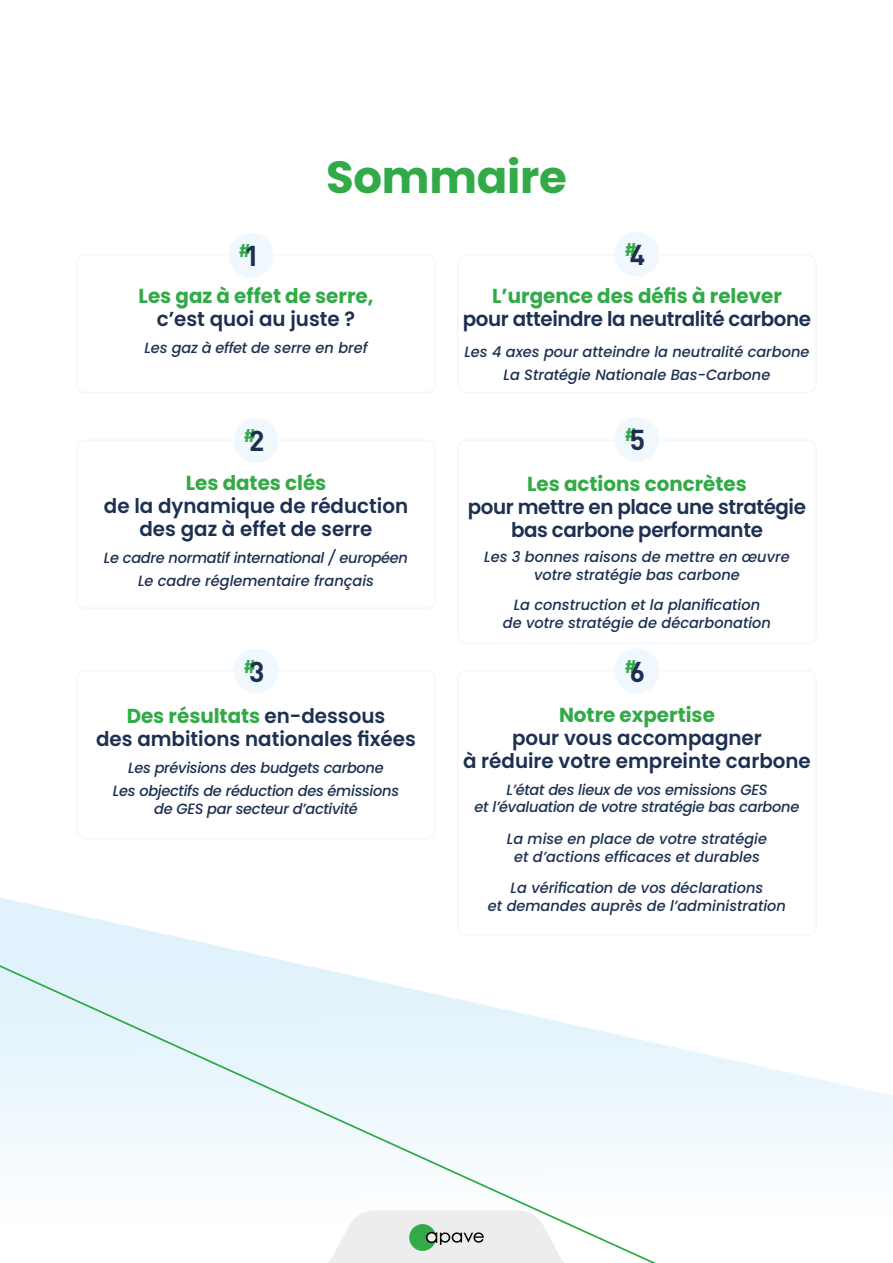
<style>
.page{position:relative;width:893px;height:1263px;background:#fff}
.page>*{position:absolute;margin:0;border:0;box-sizing:border-box;transform-origin:0 0}
.t1{font:700 45px "Poppins";letter-spacing:-.005em;color:#31aa47}
.t2{font:600 20.25px/23px "Poppins";color:#1d3051;text-align:center}
.t3{font:700 20.25px "Poppins";color:#31aa47}
.t4{font:600 20.25px/23px "Poppins";letter-spacing:-.02em;color:#1d3051;text-align:center}
.t5{font:700 18px "DIN Pro";color:#31aa47}
.t6{font:italic 500 14.85px/18px "Poppins";color:#1d3051;text-align:center}
.t7{font:italic 500 14.85px/22.8px "Poppins";letter-spacing:-.02em;color:#1d3051;text-align:center}
.s1{font-size:28.35px;color:#1d3051}
.s2{font-weight:700;color:#31aa47}
</style>
<div class="page">
<svg style="left:0;top:835px;width:893px;height:428px"></svg>
<div style="left:457px;top:439px;width:360px;height:205px;border:2px solid #f0f8fd;border-radius:9px"></div>
<div style="left:457px;top:254px;width:360px;height:139px;border:2px solid #f0f8fd;border-radius:9px"></div>
<div style="left:457px;top:670px;width:360px;height:266px;border:2px solid #f0f8fd;border-radius:9px"></div>
<div style="left:76px;top:439px;width:360px;height:170px;border:2px solid #f0f8fd;border-radius:9px"></div>
<div style="left:76px;top:254px;width:360px;height:139px;border:2px solid #f0f8fd;border-radius:9px"></div>
<div style="left:76px;top:670px;width:360px;height:170px;border:2px solid #f0f8fd;border-radius:9px"></div>
<div style="left:229px;top:233px;width:44px;height:45px;background:#f0f8fd;border-radius:50%"></div>
<div style="left:234px;top:418px;width:44px;height:45px;background:#f0f8fd;border-radius:50%"></div>
<div style="left:234px;top:648px;width:44px;height:45px;background:#f0f8fd;border-radius:50%"></div>
<div style="left:614px;top:232px;width:45px;height:45px;background:#f0f8fd;border-radius:50%"></div>
<div style="left:614px;top:417px;width:45px;height:45px;background:#f0f8fd;border-radius:50%"></div>
<div style="left:614px;top:648px;width:45px;height:45px;background:#f0f8fd;border-radius:50%"></div>
<svg style="left:309px;top:1210px;width:275px;height:53px"></svg>
<p class="t5" style="left:239px;top:238px;width:22px">#<span class="s1">1</span></p>
<h1 class="t1" style="left:326px;top:151px;width:242px">Sommaire</h1>
<p class="t5" style="left:624px;top:237px;width:22px">#<span class="s1">4</span></p>
<h2 class="t3" style="left:139px;top:284px;width:236px">Les gaz à effet de serre,</h2>
<h2 class="t2" style="left:157px;top:307px;width:200px">c’est quoi au juste ?</h2>
<p class="t6" style="left:144px;top:339px;width:225px">Les gaz à effet de serre en bref</p>
<p class="t5" style="left:244px;top:423px;width:22px">#<span class="s1">2</span></p>
<h2 class="t3" style="left:186px;top:471px;width:142px">Les dates clés</h2>
<h2 class="t2" style="left:104px;top:494px;width:306px">de la dynamique de réduction des gaz à effet de serre</h2>
<p class="t7" style="left:104px;top:546px;width:306px">Le cadre normatif international / européen<br>Le cadre réglementaire français</p>
<p class="t5" style="left:244px;top:654px;width:22px">#<span class="s1">3</span></p>
<h2 class="t2" style="left:96px;top:705px;width:321px"><span class="s2">Des résultats</span> en-dessous<br>des ambitions nationales fixées</h2>
<p class="t7" style="left:113px;top:757px;width:288px">Les prévisions des budgets carbone<br>Les objectifs de réduction des émissions</p>
<p class="t7" style="left:154px;top:797px;width:205px">de GES par secteur d’activité</p>
<h2 class="t3" style="left:492px;top:284px;width:291px">L’urgence des défis à relever</h2>
<h2 class="t4" style="left:463px;top:307px;width:350px">pour atteindre la neutralité carbone</h2>
<p class="t6" style="left:464px;top:341px;width:346px;line-height:22.8px">Les 4 axes pour atteindre la neutralité carbone<br>La Stratégie Nationale Bas-Carbone</p>
<p class="t5" style="left:624px;top:422px;width:22px">#<span class="s1">5</span></p>
<h2 class="t3" style="left:527px;top:472px;width:221px">Les actions concrètes</h2>
<h2 class="t4" style="left:468px;top:495px;width:340px">pour mettre en place une stratégie bas carbone performante</h2>
<p class="t6" style="left:484px;top:548px;width:307px">Les 3 bonnes raisons de mettre en œuvre votre stratégie bas carbone</p>
<p class="t6" style="left:503px;top:596px;width:270px">La construction et la planification de votre stratégie de décarbonation</p>
<p class="t5" style="left:624px;top:654px;width:22px">#<span class="s1">6</span></p>
<h2 class="t3" style="left:559px;top:703px;width:157px">Notre expertise</h2>
<h2 class="t2" style="left:463px;top:726px;width:349px">pour vous accompagner<br>à réduire votre empreinte carbone</h2>
<p class="t7" style="left:475px;top:781px;width:326px;line-height:17.5px">L’état des lieux de vos emissions GES<br>et l’évaluation de votre stratégie bas carbone</p>
<p class="t6" style="left:507px;top:830px;width:262px">La mise en place de votre stratégie et d’actions efficaces et durables</p>
<p class="t6" style="left:488px;top:879px;width:300px">La vérification de vos déclarations<br>et demandes auprès de l’administration</p>
</div>
